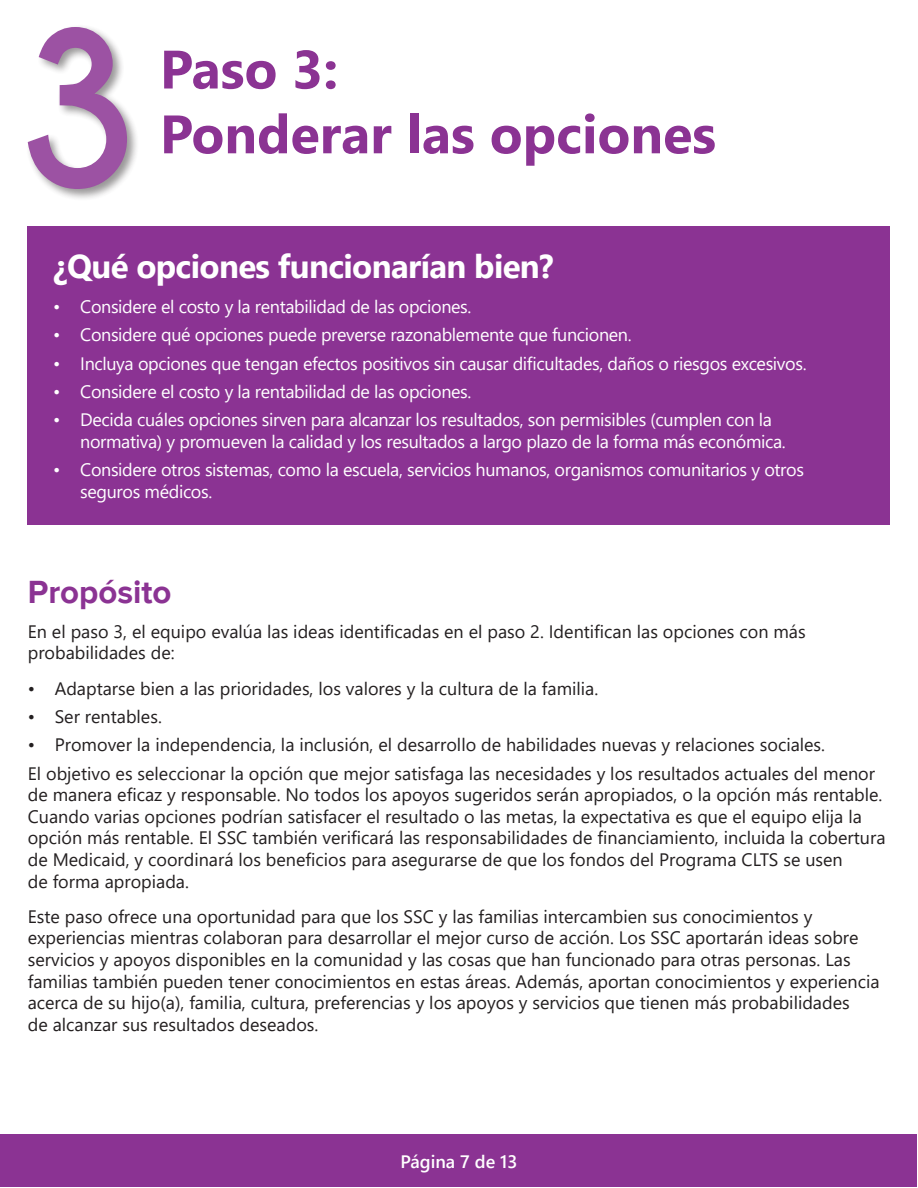
<style>
.page{position:relative;width:918px;height:1188px;background:#fff}
.page>*{position:absolute;margin:0;border:0;box-sizing:border-box;transform-origin:0 0}
.t1{font:700 54px/64.8px "Segoe UI";color:#8b3393}
.t2{font:700 33px "Segoe UI";letter-spacing:-.02em;color:#fff}
.t3{font:700 33px "Proxima Nova";color:#8b3393}
.t4{font:18px/21.6px "Segoe UI";color:#231f20}
.t5{font:18px/21.6px "Segoe UI";letter-spacing:-.02em;color:#fff}
.t6{font:600 18px "Segoe UI";color:#fff}
</style>
<div class="page">
<div style="left:27px;top:227px;width:863px;height:298px;background:#8b3393"></div>
<div style="left:25px;top:24px;width:114px;height:178px;background:#231f20;opacity:.55"></div>
<svg style="left:28px;top:27px;width:99px;height:162px"></svg>
<div style="left:1px;top:1135px;width:916px;height:52px;background:#8b3393"></div>
<h1 class="t1" style="left:160px;top:33px;width:558px">Paso 3:<br>Ponderar las opciones</h1>
<h2 class="t2" style="left:53px;top:235px;width:502px">¿Qué opciones funcionarían bien?</h2>
<p class="t5" style="left:53px;top:294px;width:420px">• Considere el costo y la rentabilidad de las opciones.</p>
<p class="t5" style="left:53px;top:322px;width:580px">• Considere qué opciones puede preverse razonablemente que funcionen.</p>
<p class="t5" style="left:53px;top:351px;width:755px">• Incluya opciones que tengan efectos positivos sin causar dificultades, daños o riesgos excesivos.</p>
<p class="t5" style="left:53px;top:379px;width:420px">• Considere el costo y la rentabilidad de las opciones.</p>
<p class="t5" style="left:80px;top:408px;width:707px;text-indent:-27px">• Decida cuáles opciones sirven para alcanzar los resultados, son permisibles (cumplen con la normativa) y promueven la calidad y los resultados a largo plazo de la forma más económica.</p>
<p class="t5" style="left:80px;top:457px;width:725px;text-indent:-27px">• Considere otros sistemas, como la escuela, servicios humanos, organismos comunitarios y otros seguros médicos.</p>
<h2 class="t3" style="left:28px;top:573px;width:145px">Propósito</h2>
<p class="t4" style="left:28px;top:619px;width:780px">En el paso 3, el equipo evalúa las ideas identificadas en el paso 2. Identifican las opciones con más probabilidades de:</p>
<p class="t4" style="left:28px;top:676px;width:572px">• Adaptarse bien a las prioridades, los valores y la cultura de la familia.</p>
<p class="t4" style="left:28px;top:704px;width:136px">• Ser rentables.</p>
<p class="t4" style="left:28px;top:729px;width:849px;line-height:28.3px">• Promover la independencia, la inclusión, el desarrollo de habilidades nuevas y relaciones sociales.<br>El objetivo es seleccionar la opción que mejor satisfaga las necesidades y los resultados actuales del menor</p>
<p class="t4" style="left:28px;top:782px;width:859px">de manera eficaz y responsable. No todos los apoyos sugeridos serán apropiados, o la opción más rentable.<br>Cuando varias opciones podrían satisfacer el resultado o las metas, la expectativa es que el equipo elija la opción más rentable. El SSC también verificará las responsabilidades de financiamiento, incluida la cobertura de Medicaid, y coordinará los beneficios para asegurarse de que los fondos del Programa CLTS se usen<br>de forma apropiada.</p>
<p class="t4" style="left:28px;top:904px;width:853px">Este paso ofrece una oportunidad para que los SSC y las familias intercambien sus conocimientos y experiencias mientras colaboran para desarrollar el mejor curso de acción. Los SSC aportarán ideas sobre servicios y apoyos disponibles en la comunidad y las cosas que han funcionado para otras personas. Las familias también pueden tener conocimientos en estas áreas. Además, aportan conocimientos y experiencia acerca de su hijo(a), familia, cultura, preferencias y los apoyos y servicios que tienen más probabilidades<br>de alcanzar sus resultados deseados.</p>
<p class="t6" style="left:401px;top:1144px;width:118px">Página 7 de 13</p>
</div>
